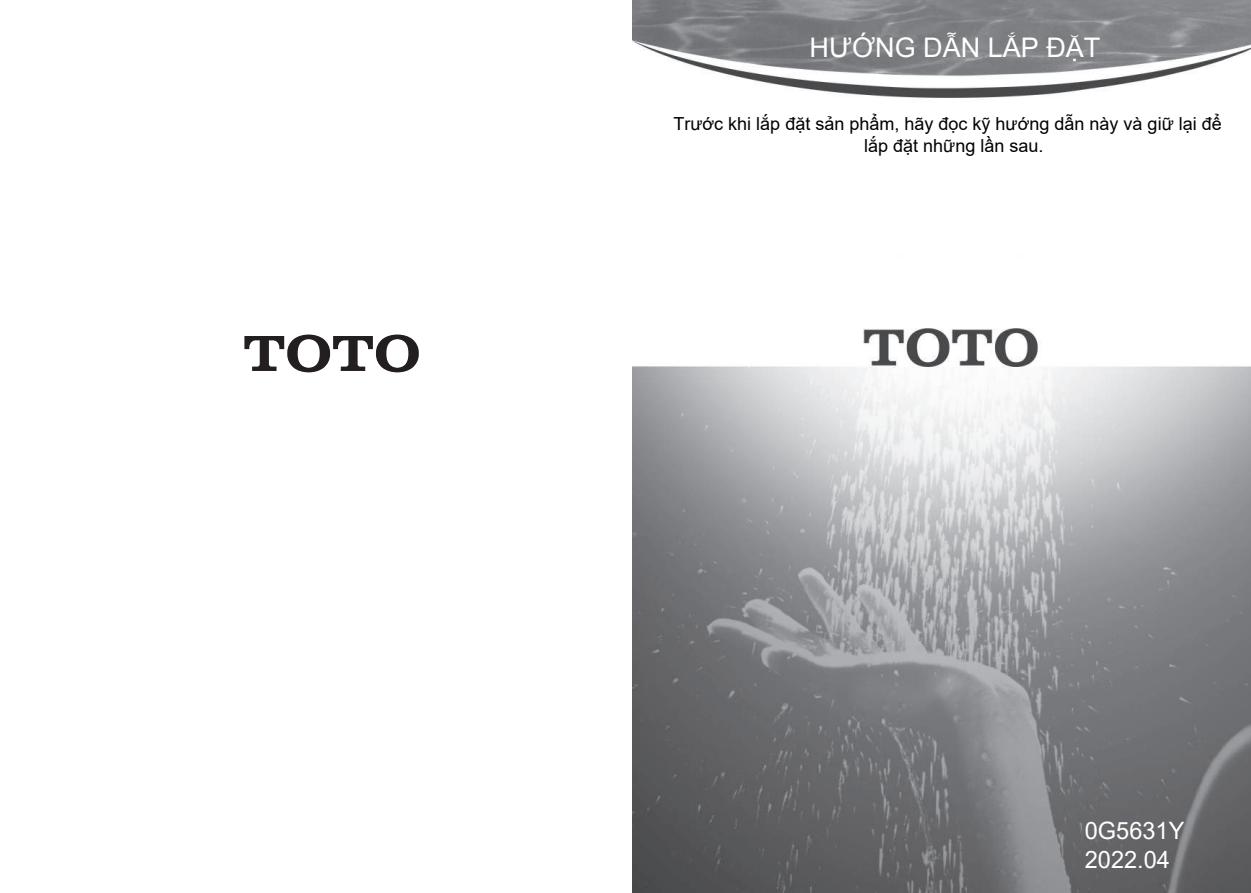
<style>
.page{position:relative;width:1251px;height:893px;background:#fff}
.page>*{position:absolute;margin:0;border:0;box-sizing:border-box;transform-origin:0 0}
.t1{font:27px "Arial";color:#fff}
.t2{font:23.85px/28.7px "Arial";color:#fff}
.t3{font:18px/21.6px "Arial";color:#000}
</style>
<div class="page">
<img style="left:632px;top:0;width:618px;height:892px">
<svg style="left:244px;top:335px;width:174px;height:37px"></svg>
<h1 class="t1" style="left:809px;top:29px;width:292px">HƯỚNG DẪN LẮP ĐẶT</h1>
<p class="t3" style="left:864px;top:113px;width:359px;text-indent:-191px">Trước khi lắp đặt sản phẩm, hãy đọc kỹ hướng dẫn này và giữ lại để lắp đặt những lần sau.</p>
<h2 class="t2" style="left:1084px;top:817px;width:101px">0G5631Y<br>2022.04</h2>
</div>
